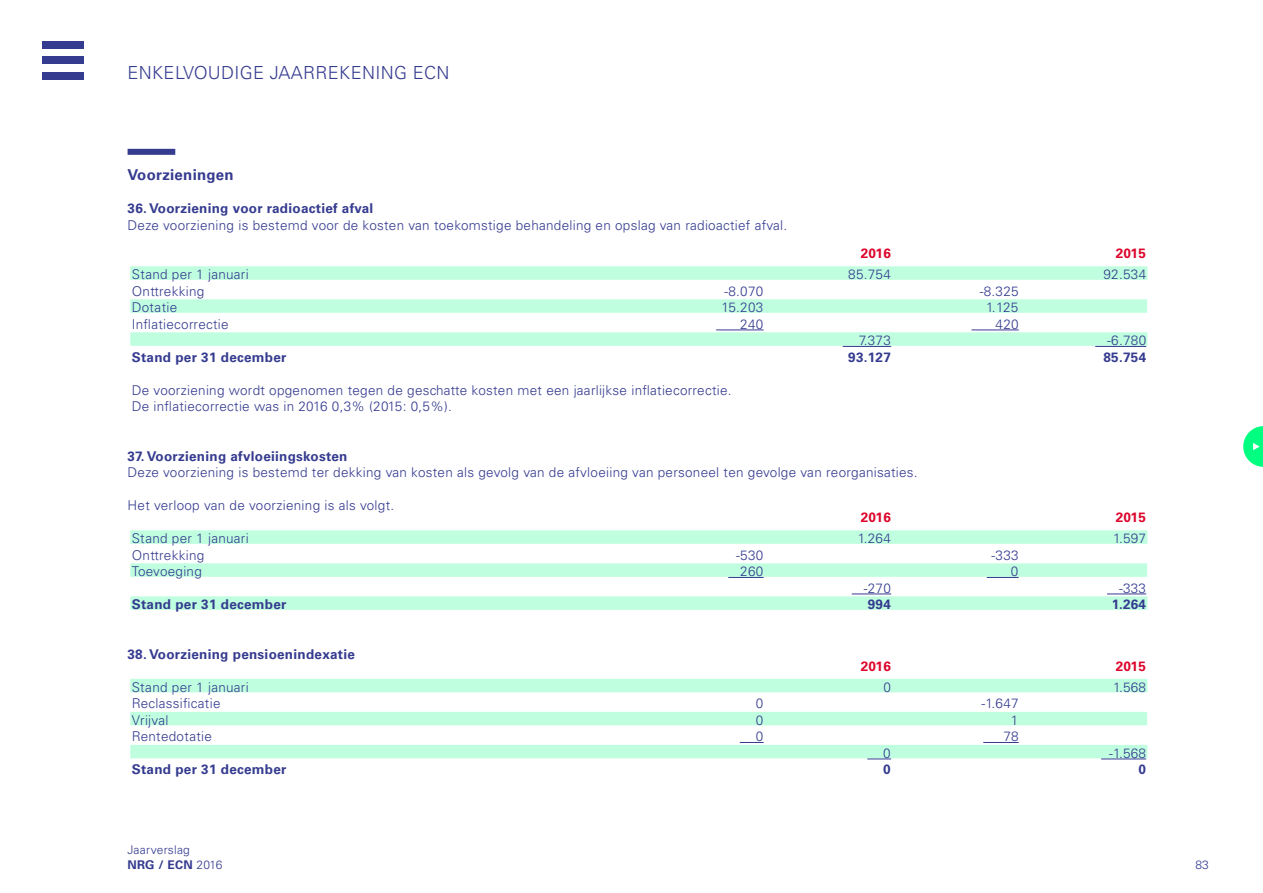
<style>
.page{position:relative;width:1263px;height:893px;background:#fff}
.page>*{position:absolute;margin:0;border:0;box-sizing:border-box;transform-origin:0 0}
.t1{font:300 18px "Univers LT Std";letter-spacing:.02em;color:#353b8f}
.t2{font:700 15px "Univers LT Std";letter-spacing:.02em;color:#353b8f}
.t3{font:300 13.5px/16.5px "Univers LT Std";letter-spacing:.02em;color:#353b8f}
.t4{font:700 13.5px "Univers LT Std";letter-spacing:.02em;color:#353b8f}
.t5{font:700 13.5px "Univers LT Std";letter-spacing:.02em;color:#dd052b}
.t6{font:300 12px/15px "Univers LT Std";letter-spacing:.02em;color:#353b8f}
.s1{font-weight:700}
</style>
<div class="page">
<svg style="left:1243px;top:426px;width:20px;height:41px"></svg>
<div style="left:43px;top:41px;width:41px;height:8px;background:#353b8f"></div>
<div style="left:43px;top:57px;width:41px;height:7px;background:#353b8f"></div>
<div style="left:43px;top:72px;width:41px;height:7px;background:#353b8f"></div>
<div style="left:128px;top:149px;width:47px;height:6px;background:#353b8f"></div>
<div style="left:130px;top:266px;width:1017px;height:14px;background:#bfffdf"></div>
<div style="left:130px;top:299px;width:1017px;height:14px;background:#bfffdf"></div>
<hr style="left:716px;top:330px;width:48px;height:1px;background:#353b8f">
<hr style="left:971px;top:330px;width:48px;height:1px;background:#353b8f">
<div style="left:130px;top:332px;width:1017px;height:14px;background:#bfffdf"></div>
<hr style="left:843px;top:346px;width:48px;height:1px;background:#353b8f">
<hr style="left:1095px;top:346px;width:51px;height:1px;background:#353b8f">
<div style="left:130px;top:530px;width:1017px;height:14px;background:#bfffdf"></div>
<div style="left:130px;top:563px;width:1017px;height:14px;background:#bfffdf"></div>
<hr style="left:728px;top:577px;width:36px;height:1px;background:#353b8f">
<hr style="left:987px;top:577px;width:32px;height:1px;background:#353b8f">
<hr style="left:852px;top:594px;width:39px;height:1px;background:#353b8f">
<hr style="left:1107px;top:594px;width:39px;height:1px;background:#353b8f">
<div style="left:130px;top:596px;width:1017px;height:14px;background:#bfffdf"></div>
<div style="left:130px;top:679px;width:1017px;height:13px;background:#bfffdf"></div>
<div style="left:130px;top:712px;width:1017px;height:13px;background:#bfffdf"></div>
<svg style="left:740px;top:742px;width:24px;height:1px"></svg>
<hr style="left:983px;top:742px;width:36px;height:1px;background:#353b8f">
<div style="left:130px;top:745px;width:1017px;height:13px;background:#bfffdf"></div>
<svg style="left:867px;top:759px;width:24px;height:1px"></svg>
<hr style="left:1101px;top:759px;width:45px;height:1px;background:#353b8f">
<h1 class="t1" style="left:128px;top:62px;width:323px">ENKELVOUDIGE JAARREKENING ECN</h1>
<p class="t2" style="left:128px;top:166px;width:108px">Voorzieningen</p>
<p class="t4" style="left:128px;top:200px;width:247px">36. Voorziening voor radioactief afval</p>
<p class="t3" style="left:128px;top:217px;width:661px">Deze voorziening is bestemd voor de kosten van toekomstige behandeling en opslag van radioactief afval.</p>
<p class="t5" style="left:861px;top:245px;width:32px">2016</p>
<p class="t5" style="left:1116px;top:245px;width:32px">2015</p>
<p class="t3" style="left:132px;top:266px;width:118px">Stand per 1 januari</p>
<p class="t3" style="left:848px;top:266px;width:44px">85.754</p>
<p class="t3" style="left:1103px;top:266px;width:44px">92.534</p>
<p class="t3" style="left:132px;top:283px;width:74px">Onttrekking</p>
<p class="t3" style="left:724px;top:283px;width:114px">-8.070 -</p>
<p class="t3" style="left:984px;top:283px;width:36px">8.325</p>
<p class="t3" style="left:132px;top:299px;width:47px">Dotatie</p>
<p class="t3" style="left:721px;top:299px;width:43px">15.203</p>
<p class="t3" style="left:986px;top:299px;width:34px">1.125</p>
<p class="t3" style="left:132px;top:316px;width:98px">Inflatiecorrectie</p>
<p class="t3" style="left:740px;top:316px;width:25px">240</p>
<p class="t3" style="left:995px;top:316px;width:25px">420</p>
<p class="t3" style="left:859px;top:332px;width:34px">7.373</p>
<p class="t3" style="left:1107px;top:332px;width:40px">-6.780</p>
<p class="t4" style="left:132px;top:349px;width:156px">Stand per 31 december</p>
<p class="t4" style="left:848px;top:349px;width:44px">93.127</p>
<p class="t4" style="left:1103px;top:349px;width:44px">85.754</p>
<p class="t3" style="left:132px;top:382px;width:601px">De voorziening wordt opgenomen tegen de geschatte kosten met een jaarlijkse inflatiecorrectie.<br>De inflatiecorrectie was in 2016 0,3% (2015: 0,5%).</p>
<p class="t4" style="left:128px;top:448px;width:221px">37. Voorziening afvloeiingskosten</p>
<p class="t3" style="left:128px;top:464px;width:792px">Deze voorziening is bestemd ter dekking van kosten als gevolg van de afvloeiing van personeel ten gevolge van reorganisaties.</p>
<p class="t3" style="left:128px;top:497px;width:268px">Het verloop van de voorziening is als volgt.</p>
<p class="t5" style="left:861px;top:509px;width:32px">2016</p>
<p class="t5" style="left:1116px;top:509px;width:32px">2015</p>
<p class="t3" style="left:132px;top:530px;width:118px">Stand per 1 januari</p>
<p class="t3" style="left:858px;top:530px;width:34px">1.264</p>
<p class="t3" style="left:1113px;top:530px;width:34px">1.597</p>
<p class="t3" style="left:132px;top:547px;width:74px">Onttrekking</p>
<p class="t3" style="left:736px;top:547px;width:106px">-530 -</p>
<p class="t3" style="left:995px;top:547px;width:25px">333</p>
<p class="t3" style="left:132px;top:563px;width:72px">Toevoeging</p>
<p class="t3" style="left:740px;top:563px;width:25px">260</p>
<p class="t3" style="left:1011px;top:563px;width:9px">0</p>
<p class="t3" style="left:864px;top:580px;width:29px">-270</p>
<p class="t3" style="left:1119px;top:580px;width:29px">-333</p>
<p class="t4" style="left:132px;top:596px;width:156px">Stand per 31 december</p>
<p class="t4" style="left:868px;top:596px;width:25px">994</p>
<p class="t4" style="left:1112px;top:596px;width:36px">1.264</p>
<p class="t4" style="left:128px;top:646px;width:229px">38. Voorziening pensioenindexatie</p>
<p class="t5" style="left:861px;top:658px;width:32px">2016</p>
<p class="t5" style="left:1116px;top:658px;width:32px">2015</p>
<p class="t3" style="left:132px;top:679px;width:118px">Stand per 1 januari</p>
<p class="t3" style="left:883px;top:679px;width:9px">0</p>
<p class="t3" style="left:1113px;top:679px;width:34px">1.568</p>
<p class="t3" style="left:132px;top:695px;width:90px">Reclassificatie</p>
<p class="t3" style="left:756px;top:695px;width:83px">0 -</p>
<p class="t3" style="left:986px;top:695px;width:34px">1.647</p>
<p class="t3" style="left:132px;top:712px;width:38px">Vrijval</p>
<p class="t3" style="left:756px;top:712px;width:9px">0</p>
<p class="t3" style="left:1011px;top:712px;width:9px">1</p>
<p class="t3" style="left:132px;top:728px;width:82px">Rentedotatie</p>
<p class="t3" style="left:756px;top:728px;width:9px">0</p>
<p class="t3" style="left:1003px;top:728px;width:17px">78</p>
<p class="t3" style="left:883px;top:745px;width:9px">0</p>
<p class="t3" style="left:1109px;top:745px;width:38px">-1.568</p>
<p class="t4" style="left:132px;top:761px;width:156px">Stand per 31 december</p>
<p class="t4" style="left:883px;top:761px;width:9px">0</p>
<p class="t4" style="left:1138px;top:761px;width:9px">0</p>
<p class="t6" style="left:128px;top:842px;width:96px">Jaarverslag<br><span class="s1">NRG / ECN</span> 2016</p>
<p class="t6" style="left:1195px;top:857px;width:15px">83</p>
</div>
